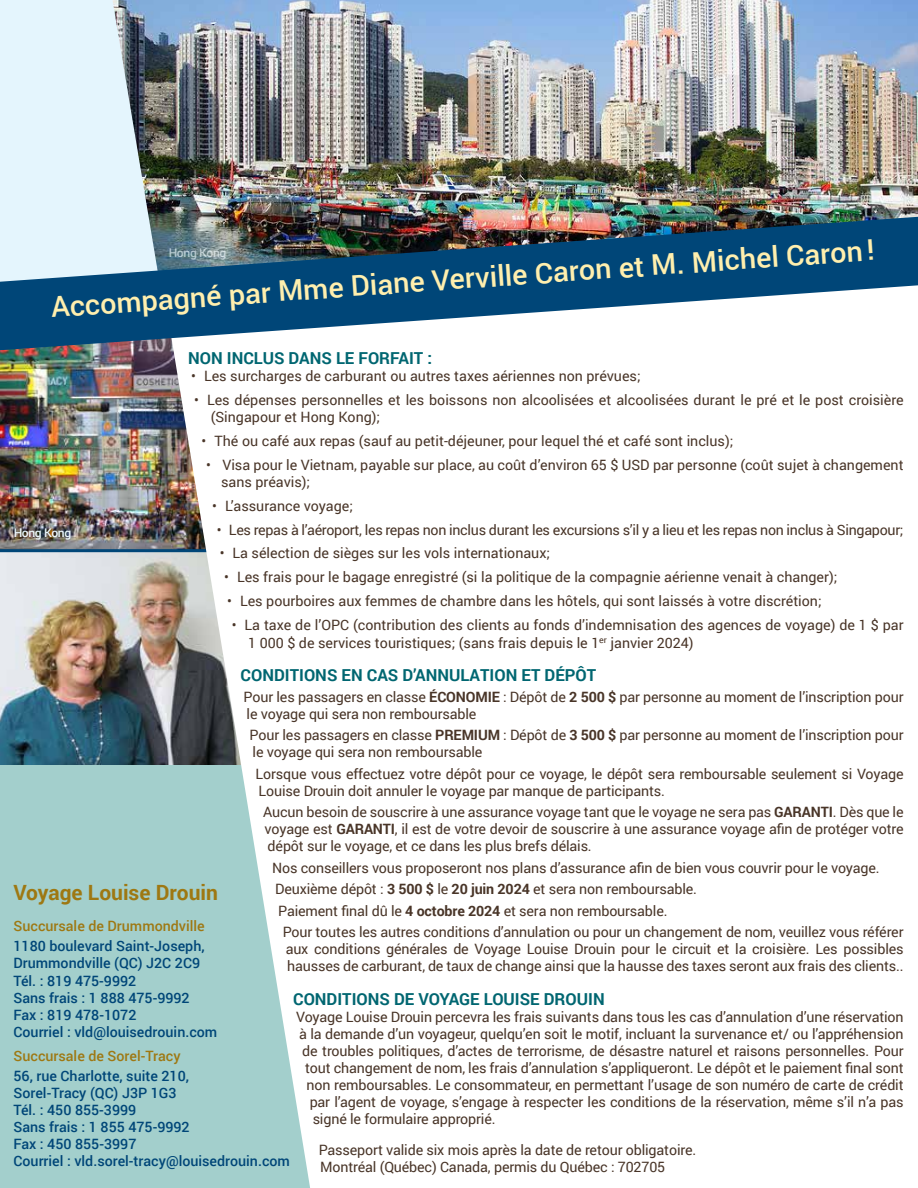
<style>
.page{position:relative;width:918px;height:1188px;background:#fff}
.page>*{position:absolute;margin:0;border:0;box-sizing:border-box;transform-origin:0 0}
.t1{font:500 28.5px "Roboto";color:#ffefae}
.t2{font:700 21px "Roboto";color:#9e7812}
.t3{font:700 16.5px "Roboto";color:#006671}
.t4{font:14.25px/17.1px "Roboto";letter-spacing:-.01em;color:#493528}
.t5{font:500 14.25px/17.1px "Roboto";color:#004678}
.t6{font:500 14.25px "Roboto";color:#9e7812}
.t7{font:500 12px "Roboto";letter-spacing:-.03em;color:#e4f5fd}
.s1{font-weight:700}
</style>
<div class="page">
<img style="left:0;top:350px;width:162px;height:199px">
<img style="left:0;top:552px;width:162px;height:213px">
<img style="left:159px;top:0;width:759px;height:217px">
<div style="left:0;top:765px;width:310px;height:423px;background:#a3cfcc"></div>
<svg style="left:0;top:0;width:159px;height:217px;background:#cbdae2"></svg>
<hr style="left:0;top:549px;width:210px;height:3px;background:#004678">
<svg style="left:162px;top:350px;width:148px;height:836px"></svg>
<img style="left:0;top:217px;width:918px;height:133px">
<h1 class="t1" style="left:50px;top:287px;width:827px;rotate:-4deg">Accompagné par Mme Diane Verville Caron et M. Michel Caron!</h1>
<p class="t7" style="left:169px;top:244px;width:59px">Hong Kong</p>
<p class="t3" style="left:188px;top:347px;width:245px">NON INCLUS DANS LE FORFAIT :</p>
<p class="t4" style="left:191px;top:367px;width:451px">• Les surcharges de carburant ou autres taxes aériennes non prévues;</p>
<p class="t4" style="left:211px;top:391px;width:695px;text-indent:-17px">• Les dépenses personnelles et les boissons non alcoolisées et alcoolisées durant le pré et le post croisière (Singapour et Hong Kong);</p>
<p class="t4" style="left:202px;top:432px;width:533px">• Thé ou café aux repas (sauf au petit-déjeuner, pour lequel thé et café sont inclus);</p>
<p class="t4" style="left:221px;top:456px;width:684px;text-indent:-15px">• Visa pour le Vietnam, payable sur place, au coût d’environ 65 $ USD par personne (coût sujet à changement sans préavis);</p>
<p class="t4" style="left:212px;top:497px;width:142px">• L’assurance voyage;</p>
<p class="t4" style="left:217px;top:520px;width:688px">• Les repas à l’aéroport, les repas non inclus durant les excursions s’il y a lieu et les repas non inclus à Singapour;</p>
<p class="t4" style="left:220px;top:544px;width:332px">• La sélection de sièges sur les vols internationaux;</p>
<p class="t4" style="left:224px;top:568px;width:615px">• Les frais pour le bagage enregistré (si la politique de la compagnie aérienne venait à changer);</p>
<p class="t4" style="left:227px;top:592px;width:596px">• Les pourboires aux femmes de chambre dans les hôtels, qui sont laissés à votre discrétion;</p>
<p class="t4" style="left:248px;top:615px;width:657px;line-height:18px;text-indent:-17px">• La taxe de l’OPC (contribution des clients au fonds d’indemnisation des agences de voyage) de 1 $ par<br>1 000 $ de services touristiques; (sans frais depuis le 1<sup>er</sup> janvier 2024)</p>
<p class="t3" style="left:241px;top:664px;width:357px">CONDITIONS EN CAS D’ANNULATION ET DÉPÔT</p>
<p class="t4" style="left:244px;top:687px;width:661px">Pour les passagers en classe <span class="s1">ÉCONOMIE</span> : Dépôt de <span class="s1">2 500 $</span> par personne au moment de l’inscription pour le voyage qui sera non remboursable</p>
<p class="t4" style="left:250px;top:726px;width:655px">Pour les passagers en classe <span class="s1">PREMIUM</span> : Dépôt de <span class="s1">3 500 $</span> par personne au moment de l’inscription pour le voyage qui sera non remboursable</p>
<p class="t4" style="left:256px;top:764px;width:649px">Lorsque vous effectuez votre dépôt pour ce voyage, le dépôt sera remboursable seulement si Voyage<br>Louise Drouin doit annuler le voyage par manque de participants.</p>
<p class="t4" style="left:263px;top:803px;width:642px;text-align:justify">Aucun besoin de souscrire à une assurance voyage tant que le voyage ne sera pas <span class="s1">GARANTI</span>. Dès que le voyage est <span class="s1">GARANTI</span>, il est de votre devoir de souscrire à une assurance voyage afin de protéger votre dépôt sur le voyage, et ce dans les plus brefs délais.</p>
<p class="t4" style="left:272px;top:859px;width:609px">Nos conseillers vous proposeront nos plans d’assurance afin de bien vous couvrir pour le voyage.</p>
<p class="t4" style="left:275px;top:880px;width:423px">Deuxième dépôt : <span class="s1">3 500 $</span> le <span class="s1">20 juin 2024</span> et sera non remboursable.</p>
<p class="t4" style="left:278px;top:901px;width:391px">Paiement final dû le <span class="s1">4 octobre 2024</span> et sera non remboursable.</p>
<p class="t4" style="left:283px;top:923px;width:622px">Pour toutes les autres conditions d’annulation ou pour un changement de nom, veuillez vous référer</p>
<p class="t4" style="left:286px;top:940px;width:619px">aux conditions générales de Voyage Louise Drouin pour le circuit et la croisière. Les possibles hausses de carburant, de taux de change ainsi que la hausse des taxes seront aux frais des clients..</p>
<p class="t3" style="left:293px;top:987px;width:313px">CONDITIONS DE VOYAGE LOUISE DROUIN</p>
<p class="t4" style="left:296px;top:1007px;width:609px">Voyage Louise Drouin percevra les frais suivants dans tous les cas d’annulation d’une réservation</p>
<p class="t4" style="left:299px;top:1025px;width:606px">à la demande d’un voyageur, quelqu’en soit le motif, incluant la survenance et/ ou l’appréhension</p>
<p class="t4" style="left:302px;top:1042px;width:603px">de troubles politiques, d’actes de terrorisme, de désastre naturel et raisons personnelles. Pour</p>
<p class="t4" style="left:305px;top:1059px;width:600px">tout changement de nom, les frais d’annulation s’appliqueront. Le dépôt et le paiement final sont</p>
<p class="t4" style="left:307px;top:1076px;width:599px">non remboursables. Le consommateur, en permettant l’usage de son numéro de carte de crédit</p>
<p class="t4" style="left:310px;top:1093px;width:596px">par l’agent de voyage, s’engage à respecter les conditions de la réservation, même s’il n’a pas</p>
<p class="t4" style="left:313px;top:1110px;width:184px">signé le formulaire approprié.</p>
<p class="t4" style="left:319px;top:1141px;width:379px">Passeport valide six mois après la date de retour obligatoire.<br>Montréal (Québec) Canada, permis du Québec : 702705</p>
<p class="t7" style="left:14px;top:524px;width:59px">Hong Kong</p>
<h2 class="t2" style="left:14px;top:878px;width:206px">Voyage Louise Drouin</h2>
<p class="t6" style="left:14px;top:916px;width:193px">Succursale de Drummondville</p>
<p class="t5" style="left:14px;top:937px;width:205px">1180 boulevard Saint-Joseph,<br>Drummondville (QC) J2C 2C9<br>Tél. : 819 475‑9992<br>Sans frais : 1 888 475‑9992<br>Fax : 819 478‑1072<br>Courriel : vld@louisedrouin.com</p>
<p class="t6" style="left:14px;top:1046px;width:169px">Succursale de Sorel‑Tracy</p>
<p class="t5" style="left:14px;top:1067px;width:278px">56, rue Charlotte, suite 210,<br>Sorel‑Tracy (QC) J3P 1G3<br>Tél. : 450 855‑3999<br>Sans frais : 1 855 475-9992<br>Fax : 450 855‑3997<br>Courriel : vld.sorel‑tracy@louisedrouin.com</p>
</div>
